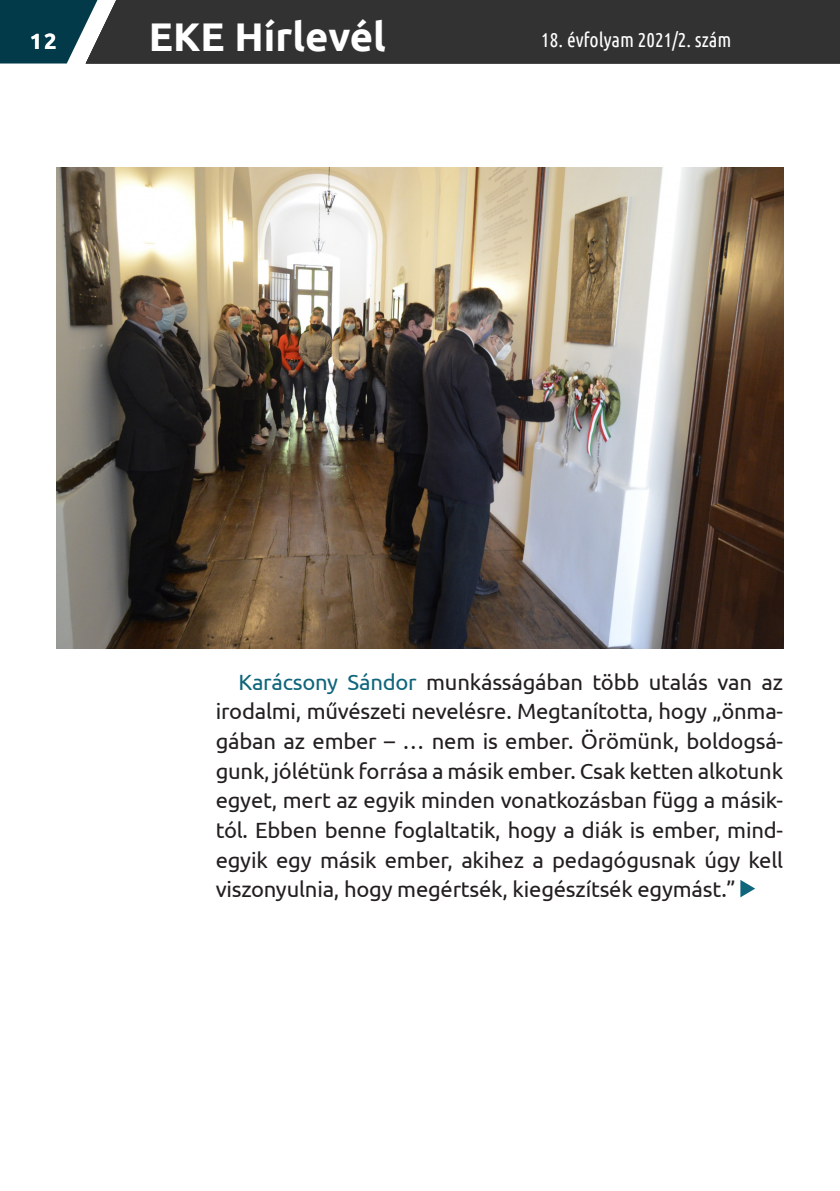
<style>
.page{position:relative;width:840px;height:1191px;background:#fff}
.page>*{position:absolute;margin:0;border:0;box-sizing:border-box;transform-origin:0 0}
.t1{font:700 40px "Ubuntu";color:#fff}
.EKE_alap{font:22px/29.6px "Ubuntu";letter-spacing:-.01em;color:#231f20;text-align:justify}
.t2{font:700 22px "Ubuntu";color:#fff}
.t3{font:20px "Ubuntu Condensed";color:#fff}
.s1{color:#0f657b}
</style>
<div class="page">
<div style="left:207px;top:0;width:632px;height:63px;background:#323232"></div>
<svg style="left:0;top:0;width:207px;height:63px;background:#31474d"></svg>
<svg style="left:740px;top:880px;width:14px;height:17px"></svg>
<img style="left:57px;top:168px;width:725px;height:480px">
<p class="t2" style="left:30px;top:28px;width:28px">12</p>
<h1 class="t1" style="left:149px;top:12px;width:238px">EKE Hírlevél</h1>
<p class="t3" style="left:541px;top:28px;width:192px">18. évfolyam 2021/2. szám</p>
<p class="EKE_alap" style="left:215px;top:666px;width:568px;text-indent:23px"><span class="s1">Karácsony Sándor</span> munkásságában több utalás van az irodalmi, művészeti nevelésre. Megtanította, hogy „önma&shy;gában az ember – … nem is ember. Örömünk, boldogsá&shy;gunk, jólétünk forrása a másik ember. Csak ketten alkotunk egyet, mert az egyik minden vonatkozásban függ a másik&shy;tól. Ebben benne foglaltatik, hogy a diák is ember, mind&shy;egyik egy másik ember, akihez a pedagógusnak úgy kell viszonyulnia, hogy megértsék, kiegészítsék egymást.”</p>
</div>
